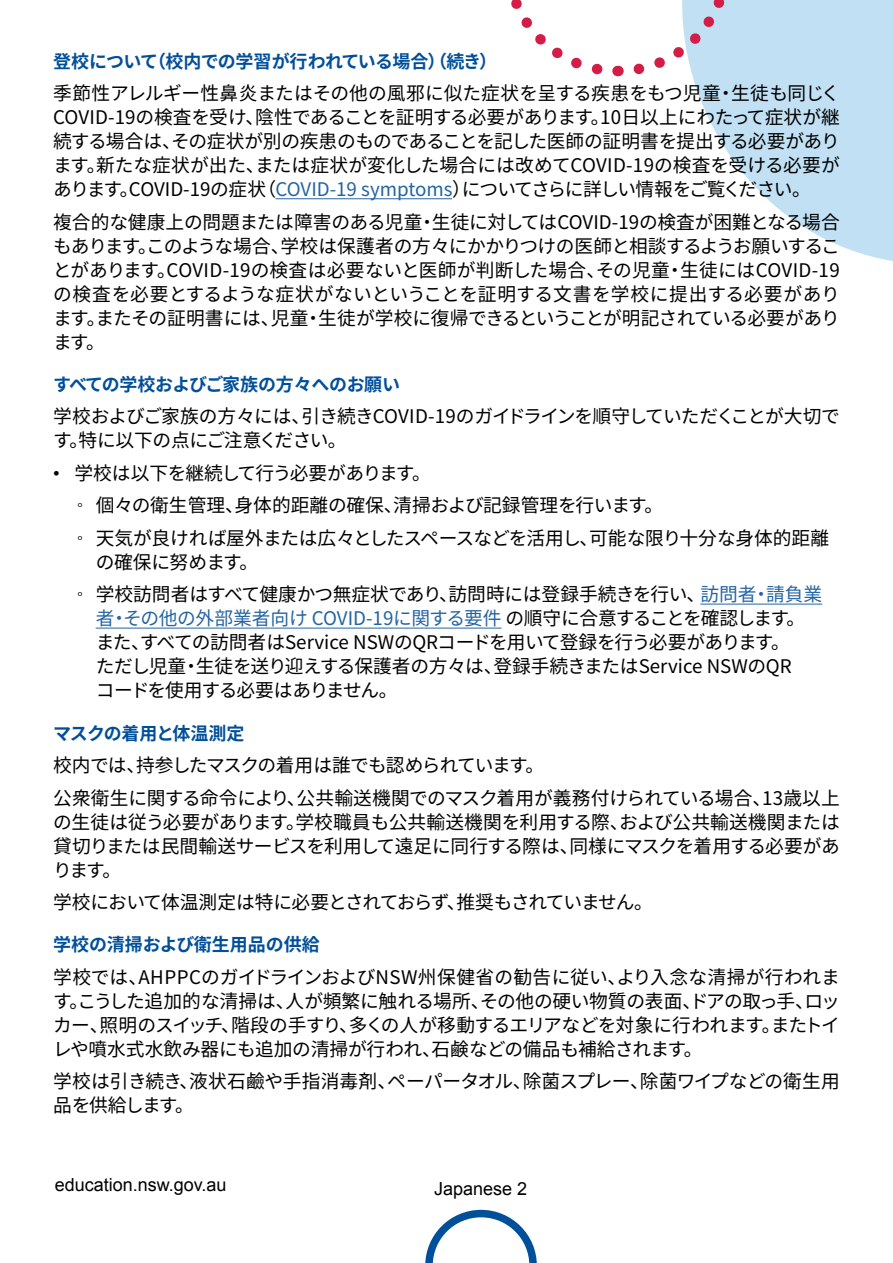
<style>
.page{position:relative;width:893px;height:1263px;background:#fff}
.page>*{position:absolute;margin:0;border:0;box-sizing:border-box;transform-origin:0 0}
.Text{font:18.75px/24px "Noto Sans CJ Kjp";letter-spacing:-.02em;color:#000;text-align:justify}
.Text-2{font:18.75px "Noto Sans CJ Kjp";letter-spacing:-.045em;color:#000}
.t1{font:700 18px "Noto Sans CJ Kjp";letter-spacing:-.015em;color:#004f9a}
.t2{font:18px "Arial";color:#000}
.t3{font:700 18px "Noto Sans CJ Kjp";letter-spacing:-.04em;color:#004f9a}
.s1{color:#2564a2}
.s2{font-family:"Arial"}
.s3{font-family:"Arial Unicode MS"}
</style>
<div class="page">
<svg style="left:425px;top:1210px;width:112px;height:53px"></svg>
<svg style="left:618px;top:0;width:275px;height:261px;fill:#c1e0f4"></svg>
<svg style="left:511px;top:0;width:107px;height:77px"></svg>
<svg style="left:626px;top:0;width:112px;height:81px"></svg>
<hr style="left:275px;top:198px;width:177px;height:1px;background:#2564a2">
<hr style="left:700px;top:604px;width:122px;height:1px;background:#2564a2">
<hr style="left:96px;top:628px;width:405px;height:1px;background:#2564a2">
<h3 class="t3" style="left:53px;top:51px;width:445px">登校について（校内での学習が行われている場合）（続き）</h3>
<p class="Text" style="left:53px;top:82px;width:788px">季節性アレルギー性鼻炎またはその他の風邪に似た症状を呈する疾患をもつ児童・生徒も同じくCOVID-19の検査を受け、陰性であることを証明する必要があります。10日以上にわたって症状が継続する場合は、その症状が別の疾患のものであることを記した医師の証明書を提出する必要があります。新たな症状が出た、または症状が変化した場合には改めてCOVID-19の検査を受ける必要があります。COVID-19の症状（<span class="s1">COVID-19 symptoms</span>）についてさらに詳しい情報をご覧ください。</p>
<p class="Text" style="left:53px;top:210px;width:788px">複合的な健康上の問題または障害のある児童・生徒に対してはCOVID-19の検査が困難となる場合もあります。このような場合、学校は保護者の方々にかかりつけの医師と相談するようお願いすることがあります。COVID-19の検査は必要ないと医師が判断した場合、その児童・生徒にはCOVID-19の検査を必要とするような症状がないということを証明する文書を学校に提出する必要があります。またその証明書には、児童・生徒が学校に復帰できるということが明記されている必要があります。</p>
<h3 class="t1" style="left:53px;top:374px;width:349px">すべての学校およびご家族の方々へのお願い</h3>
<p class="Text" style="left:53px;top:405px;width:788px">学校およびご家族の方々には、引き続きCOVID-19のガイドラインを順守していただくことが大切です。特に以下の点にご注意ください。</p>
<p class="Text" style="left:53px;top:461px;width:379px"><span class="s2">•</span> 学校は以下を継続して行う必要があります。</p>
<p class="Text" style="left:74px;top:494px;width:590px"><span class="s3">◦</span> 個々の衛生管理、身体的距離の確保、清掃および記録管理を行います。</p>
<p class="Text" style="left:96px;top:526px;width:735px;text-indent:-21px"><span class="s3">◦</span> 天気が良ければ屋外または広々としたスペースなどを活用し、可能な限り十分な身体的距離の確保に努めます。</p>
<p class="Text" style="left:96px;top:583px;width:728px;text-align:left;text-indent:-21px"><span class="s3">◦</span> 学校訪問者はすべて健康かつ無症状であり、訪問時には登録手続きを行い、<span class="s1">訪問者・請負業者・その他の外部業者向け COVID-19に関する要件</span> の順守に合意することを確認します。また、すべての訪問者はService NSWのQRコードを用いて登録を行う必要があります。<br>ただし児童・生徒を送り迎えする保護者の方々は、登録手続きまたはService NSWのQR<br>コードを使用する必要はありません。</p>
<h3 class="t1" style="left:53px;top:723px;width:193px">マスクの着用と体温測定</h3>
<p class="Text-2" style="left:53px;top:755px;width:492px">校内では、持参したマスクの着用は誰でも認められています。</p>
<p class="Text" style="left:53px;top:786px;width:788px">公衆衛生に関する命令により、公共輸送機関でのマスク着用が義務付けられている場合、13歳以上の生徒は従う必要があります。学校職員も公共輸送機関を利用する際、および公共輸送機関または貸切りまたは民間輸送サービスを利用して遠足に同行する際は、同様にマスクを着用する必要があります。</p>
<p class="Text-2" style="left:53px;top:892px;width:601px">学校において体温測定は特に必要とされておらず、推奨もされていません。</p>
<h3 class="t1" style="left:53px;top:935px;width:268px">学校の清掃および衛生用品の供給</h3>
<p class="Text" style="left:53px;top:965px;width:788px">学校では、AHPPCのガイドラインおよびNSW州保健省の勧告に従い、より入念な清掃が行われます。こうした追加的な清掃は、人が頻繁に触れる場所、その他の硬い物質の表面、ドアの取っ手、ロッカー、照明のスイッチ、階段の手すり、多くの人が移動するエリアなどを対象に行われます。またトイレや噴水式水飲み器にも追加の清掃が行われ、石鹸などの備品も補給されます。</p>
<p class="Text" style="left:53px;top:1070px;width:788px">学校は引き続き、液状石鹼や手指消毒剤、ペーパータオル、除菌スプレー、除菌ワイプなどの衛生用品を供給します。</p>
<p class="t2" style="left:55px;top:1173px;width:173px">education.nsw.gov.au</p>
<p class="t2" style="left:434px;top:1177px;width:95px">Japanese 2</p>
</div>
